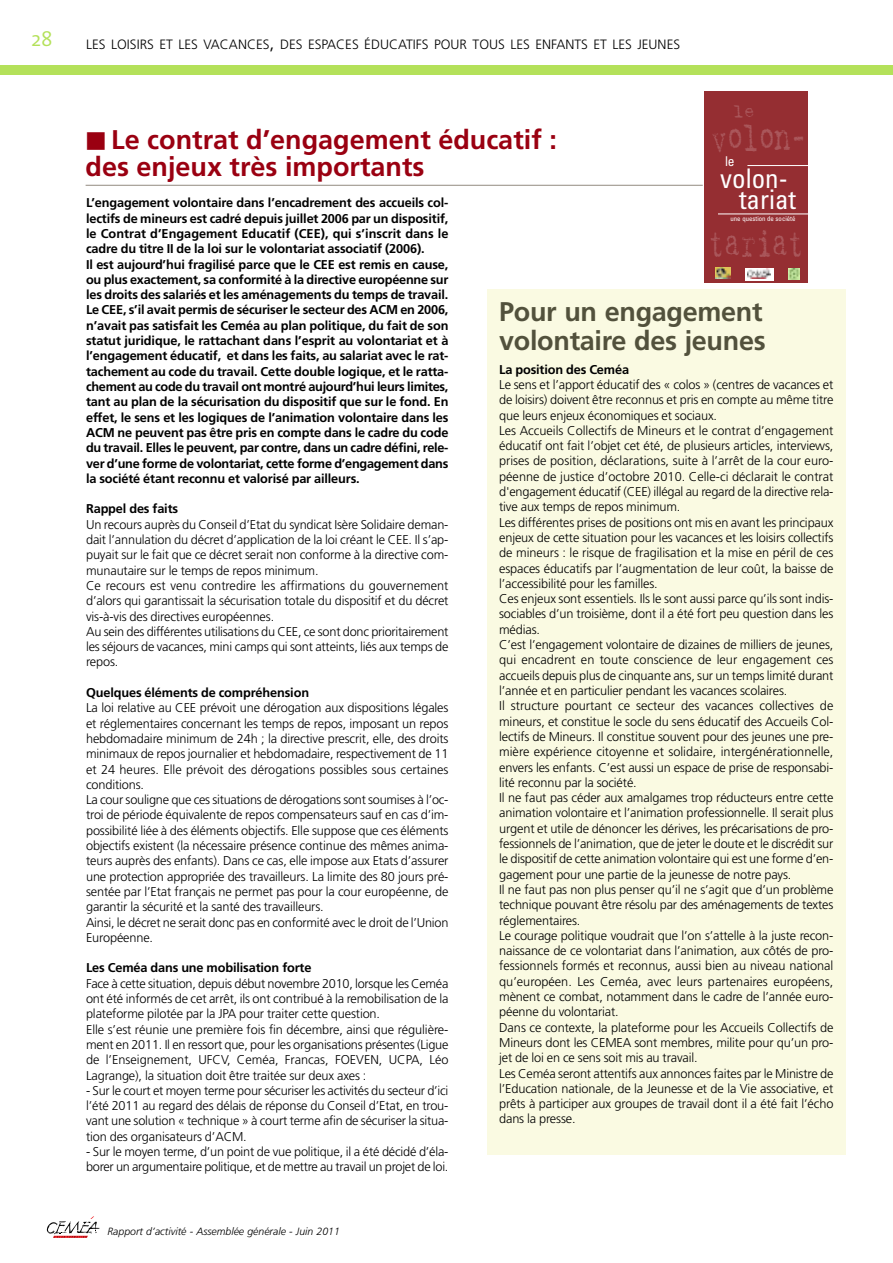
<style>
.page{position:relative;width:893px;height:1263px;background:#fff}
.page>*{position:absolute;margin:0;border:0;box-sizing:border-box;transform-origin:0 0}
.t1{font:39.3px "Harting";color:#aa575b;scale:.67 1}
.t2{font:700 27px/27px "Frutiger";color:#9a0011}
.t3{font:700 27px/28.5px "Frutiger";letter-spacing:-.01em;color:#52513c}
.t4{font:condensed 27px/21.3px "Univers";color:#fff}
.t5{font:300 21px "The Mix";color:#b4e15a}
.t6{font:18px "Harting";color:#aa575b}
.t7{font:300 13.5px "Frutiger";color:#000}
.t8{font:condensed 13.5px "Univers";color:#fff}
.t9{font:300 12.75px/15.3px "Frutiger";letter-spacing:-.01em;color:#000}
.t10{font:700 12.75px/15.3px "Frutiger";letter-spacing:-.01em;color:#000}
.t11{font:italic 300 10.5px "Frutiger";color:#000}
.t12{font:condensed 6.75px "Univers";color:#fff}
.s1{font-size:18px}
.s2{font-family:"Adobe Fan Heiti Std";font-size:21px}
</style>
<div class="page">
<div style="left:0;top:66px;width:892px;height:9px;background:#b4e15a"></div>
<svg style="left:47px;top:1216px;width:53px;height:21px"></svg>
<hr style="left:86px;top:185px;width:617px;height:1px;background:#938a80">
<div style="left:487px;top:289px;width:358px;height:865px;background:#fafae2"></div>
<div style="left:704px;top:92px;width:104px;height:190px;background:#952e32"></div>
<hr style="left:718px;top:214px;width:90px;height:1px;background:#fff">
<hr style="left:747px;top:165px;width:61px;height:1px;background:#fff">
<svg style="left:745px;top:268px;width:28px;height:12px"></svg>
<img style="left:747px;top:269px;width:24px;height:9px">
<img style="left:715px;top:268px;width:15px;height:11px">
<svg style="left:788px;top:269px;width:11px;height:11px"></svg>
<h3 class="t5" style="left:31px;top:22px;width:23px">28</h3>
<p class="t7" style="left:86px;top:36px;width:595px">LES LOISIRS ET LES VACANCES<span class="s1">,</span> DES ESPACES ÉDUCATIFS POUR TOUS LES ENFANTS ET LES JEUNES</p>
<h3 class="t6" style="left:733px;top:103px;width:23px">le</h3>
<h1 class="t1" style="left:711px;top:120px;width:143px">volon-</h1>
<h2 class="t2" style="left:86px;top:126px;width:473px"><span class="s2">▓</span> Le contrat d’engagement éducatif : des enjeux très importants</h2>
<p class="t10" style="left:86px;top:195px;width:364px">L’engagement volontaire dans l’encadrement des accueils col&shy;lectifs de mineurs est cadré depuis juillet 2006 par un dispositif, le Contrat d’Engagement Educatif (CEE), qui s’inscrit dans le cadre du titre II de la loi sur le volontariat associatif (2006).<br>Il est aujourd’hui fragilisé parce que le CEE est remis en cause, ou plus exactement, sa conformité à la directive européenne sur les droits des salariés et les aménagements du temps de travail.<br>Le CEE, s’il avait permis de sécuriser le secteur des ACM en 2006, n’avait pas satisfait les Ceméa au plan politique, du fait de son statut juridique, le rattachant dans l’esprit au volontariat et à l’engagement éducatif, et dans les faits, au salariat avec le rat&shy;tachement au code du travail. Cette double logique, et le ratta&shy;chement au code du travail ont montré aujourd’hui leurs limites, tant au plan de la sécurisation du dispositif que sur le fond. En effet, le sens et les logiques de l’animation volontaire dans les ACM ne peuvent pas être pris en compte dans le cadre du code du travail. Elles le peuvent, par contre, dans un cadre défini, rele&shy;ver d’une forme de volontariat, cette forme d’engagement dans la société étant reconnu et valorisé par ailleurs.</p>
<p class="t10" style="left:86px;top:501px;width:94px">Rappel des faits</p>
<p class="t9" style="left:86px;top:517px;width:364px">Un recours auprès du Conseil d’Etat du syndicat Isère Solidaire deman&shy;dait l’annulation du décret d’application de la loi créant le CEE. Il s’ap&shy;puyait sur le fait que ce décret serait non conforme à la directive com&shy;munautaire sur le temps de repos minimum.<br>Ce recours est venu contredire les affirmations du gouvernement d’alors qui garantissait la sécurisation totale du dispositif et du décret vis-à-vis des directives européennes.<br>Au sein des différentes utilisations du CEE, ce sont donc prioritairement les séjours de vacances, mini camps qui sont atteints, liés aux temps de repos.</p>
<p class="t10" style="left:86px;top:685px;width:225px">Quelques éléments de compréhension</p>
<p class="t9" style="left:86px;top:700px;width:364px">La loi relative au CEE prévoit une dérogation aux dispositions légales et réglementaires concernant les temps de repos, imposant un repos hebdomadaire minimum de 24h ; la directive prescrit, elle, des droits minimaux de repos journalier et hebdomadaire, respectivement de 11 et 24 heures. Elle prévoit des dérogations possibles sous certaines conditions.<br>La cour souligne que ces situations de dérogations sont soumises à l’oc&shy;troi de période équivalente de repos compensateurs sauf en cas d’im&shy;possibilité liée à des éléments objectifs. Elle suppose que ces éléments objectifs existent (la nécessaire présence continue des mêmes anima&shy;teurs auprès des enfants). Dans ce cas, elle impose aux Etats d’assurer une protection appropriée des travailleurs. La limite des 80 jours pré&shy;sentée par l’Etat français ne permet pas pour la cour européenne, de garantir la sécurité et la santé des travailleurs.<br>Ainsi, le décret ne serait donc pas en conformité avec le droit de l’Union Européenne.</p>
<p class="t10" style="left:86px;top:960px;width:227px">Les Ceméa dans une mobilisation forte</p>
<p class="t9" style="left:86px;top:976px;width:364px">Face à cette situation, depuis début novembre 2010, lorsque les Ceméa ont été informés de cet arrêt, ils ont contribué à la remobilisation de la plateforme pilotée par la JPA pour traiter cette question.<br>Elle s’est réunie une première fois fin décembre, ainsi que régulière&shy;ment en 2011. Il en ressort que, pour les organisations présentes (Ligue de l’Enseignement, UFCV, Ceméa, Francas, FOEVEN, UCPA, Léo Lagrange), la situation doit être traitée sur deux axes :</p>
<p class="t9" style="left:86px;top:1083px;width:364px;text-align:justify">- Sur le court et moyen terme pour sécuriser les activités du secteur d’ici l’été 2011 au regard des délais de réponse du Conseil d’Etat, en trou&shy;vant une solution « technique » à court terme afin de sécuriser la situa&shy;tion des organisateurs d’ACM.</p>
<p class="t9" style="left:86px;top:1144px;width:364px">- Sur le moyen terme, d’un point de vue politique, il a été décidé d’éla&shy;borer un argumentaire politique, et de mettre au travail un projet de loi.</p>
<p class="t8" style="left:725px;top:152px;width:11px">le</p>
<h2 class="t4" style="left:739px;top:167px;width:58px;text-indent:-19px">volon&shy;tariat</h2>
<p class="t12" style="left:730px;top:214px;width:66px">une question de société</p>
<h1 class="t1" style="left:709px;top:226px;width:144px">tariat</h1>
<h2 class="t3" style="left:499px;top:298px;width:268px">Pour un engagement volontaire des jeunes</h2>
<p class="t10" style="left:499px;top:361px;width:131px">La position des Ceméa</p>
<p class="t9" style="left:499px;top:377px;width:336px">Le sens et l’apport éducatif des « colos » (centres de vacances et de loisirs) doivent être reconnus et pris en compte au même titre que leurs enjeux économiques et sociaux.<br>Les Accueils Collectifs de Mineurs et le contrat d’engagement éducatif ont fait l’objet cet été, de plusieurs articles, interviews, prises de position, déclarations, suite à l’arrêt de la cour euro&shy;péenne de justice d’octobre 2010. Celle-ci déclarait le contrat d'engagement éducatif (CEE) illégal au regard de la directive rela&shy;tive aux temps de repos minimum.<br>Les différentes prises de positions ont mis en avant les principaux enjeux de cette situation pour les vacances et les loisirs collectifs de mineurs : le risque de fragilisation et la mise en péril de ces espaces éducatifs par l’augmentation de leur coût, la baisse de l’accessibilité pour les familles.<br>Ces enjeux sont essentiels. Ils le sont aussi parce qu’ils sont indis&shy;sociables d’un troisième, dont il a été fort peu question dans les médias.<br>C’est l’engagement volontaire de dizaines de milliers de jeunes, qui encadrent en toute conscience de leur engagement ces accueils depuis plus de cinquante ans, sur un temps limité durant l’année et en particulier pendant les vacances scolaires.<br>Il structure pourtant ce secteur des vacances collectives de mineurs, et constitue le socle du sens éducatif des Accueils Col&shy;lectifs de Mineurs. Il constitue souvent pour des jeunes une pre&shy;mière expérience citoyenne et solidaire, intergénérationnelle, envers les enfants. C’est aussi un espace de prise de responsabi&shy;lité reconnu par la société.<br>Il ne faut pas céder aux amalgames trop réducteurs entre cette animation volontaire et l’animation professionnelle. Il serait plus urgent et utile de dénoncer les dérives, les précarisations de pro&shy;fessionnels de l’animation, que de jeter le doute et le discrédit sur le dispositif de cette animation volontaire qui est une forme d’en&shy;gagement pour une partie de la jeunesse de notre pays.<br>Il ne faut pas non plus penser qu’il ne s’agit que d’un problème technique pouvant être résolu par des aménagements de textes réglementaires.<br>Le courage politique voudrait que l’on s’attelle à la juste recon&shy;naissance de ce volontariat dans l’animation, aux côtés de pro&shy;fessionnels formés et reconnus, aussi bien au niveau national qu’européen. Les Ceméa, avec leurs partenaires européens, mènent ce combat, notamment dans le cadre de l’année euro&shy;péenne du volontariat.<br>Dans ce contexte, la plateforme pour les Accueils Collectifs de Mineurs dont les CEMEA sont membres, milite pour qu’un pro&shy;jet de loi en ce sens soit mis au travail.<br>Les Ceméa seront attentifs aux annonces faites par le Ministre de l’Education nationale, de la Jeunesse et de la Vie associative, et prêts à participer aux groupes de travail dont il a été fait l’écho dans la presse.</p>
<p class="t11" style="left:107px;top:1225px;width:234px">Rapport d’activité - Assemblée générale - Juin 2011</p>
</div>
